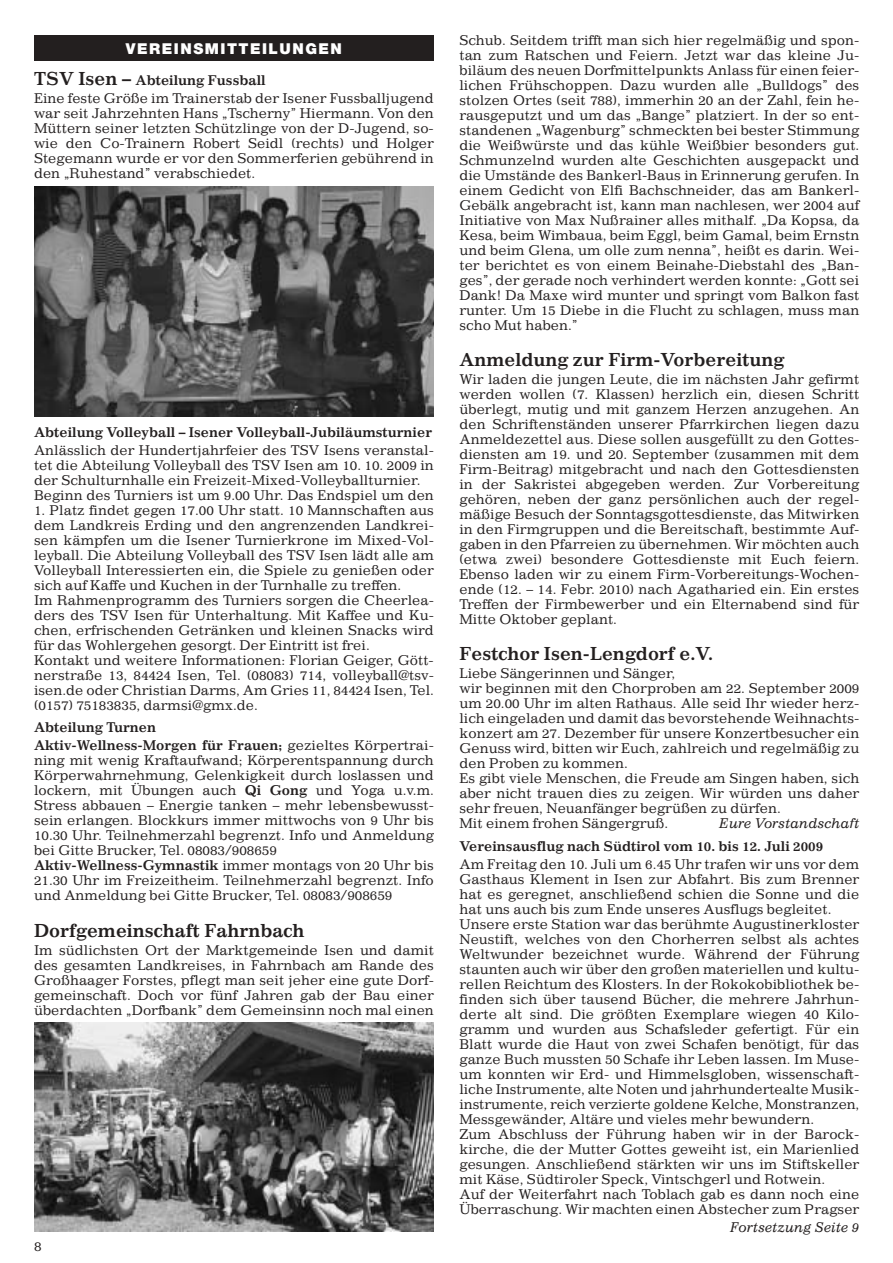
<style>
.page{position:relative;width:893px;height:1263px;background:#fff}
.page>*{position:absolute;margin:0;border:0;box-sizing:border-box;transform-origin:0 0}
.t1{font:700 18px "Impressum";color:#231f1f}
.t2{font:900 15px "Helvetica Neue";letter-spacing:.1em;color:#fff}
.t3{font:13.5px/15px "Impressum";color:#231f1f}
.t4{font:700 13.5px/18.1px "Impressum";color:#231f1f}
.t5{font:italic 13.5px "Impressum";color:#231f1f}
.s1{font-weight:700;font-size:18px}
.s2{font-weight:700}
.s3{font-weight:400}
</style>
<div class="page">
<div style="left:34px;top:36px;width:400px;height:25px;background:#231f1f"></div>
<img style="left:34px;top:186px;width:400px;height:231px">
<img style="left:34px;top:1023px;width:400px;height:208px">
<p class="t2" style="left:126px;top:43px;width:217px">VEREINSMITTEILUNGEN</p>
<p class="t3" style="left:459px;top:34px;width:401px;text-align:justify">Schub. Seitdem trifft man sich hier regelmäßig und spon&shy;tan zum Ratschen und Feiern. Jetzt war das kleine Ju&shy;biläum des neuen Dorfmittelpunkts Anlass für einen feier&shy;lichen Frühschoppen. Dazu wurden alle „Bulldogs” des stolzen Ortes (seit 788), immerhin 20 an der Zahl, fein he&shy;rausgeputzt und um das „Bange” platziert. In der so ent&shy;standenen „Wagenburg” schmeckten bei bester Stimmung die Weißwürste und das kühle Weißbier besonders gut.<br>Schmunzelnd wurden alte Geschichten ausgepackt und die Umstände des Bankerl-Baus in Erinnerung gerufen. In einem Gedicht von Elfi Bachschneider, das am Bankerl-Gebälk angebracht ist, kann man nachlesen, wer 2004 auf Initiative von Max Nußrainer alles mithalf. „Da Kopsa, da Kesa, beim Wimbaua, beim Eggl, beim Gamal, beim Ernstn und beim Glena, um olle zum nenna”, heißt es darin. Wei&shy;ter berichtet es von einem Beinahe-Diebstahl des „Ban&shy;ges”, der gerade noch verhindert werden konnte: „Gott sei Dank! Da Maxe wird munter und springt vom Balkon fast runter. Um 15 Diebe in die Flucht zu schlagen, muss man scho Mut haben.”</p>
<h1 class="t1" style="left:459px;top:353px;width:326px">Anmeldung zur Firm-Vorbereitung</h1>
<p class="t3" style="left:459px;top:373px;width:401px;text-align:justify">Wir laden die jungen Leute, die im nächsten Jahr gefirmt werden wollen (7. Klassen) herzlich ein, diesen Schritt überlegt, mutig und mit ganzem Herzen anzugehen. An den Schriftenständen unserer Pfarrkirchen liegen dazu Anmeldezettel aus. Diese sollen ausgefüllt zu den Gottes&shy;diensten am 19. und 20. September (zusammen mit dem Firm-Beitrag) mitgebracht und nach den Gottesdiensten in der Sakristei abgegeben werden. Zur Vorbereitung gehören, neben der ganz persönlichen auch der regel&shy;mäßige Besuch der Sonntagsgottesdienste, das Mitwirken in den Firmgruppen und die Bereitschaft, bestimmte Auf&shy;gaben in den Pfarreien zu übernehmen. Wir möchten auch (etwa zwei) besondere Gottesdienste mit Euch feiern.<br>Ebenso laden wir zu einem Firm-Vorbereitungs-Wochen&shy;ende (12. – 14. Febr. 2010) nach Agatharied ein. Ein erstes Treffen der Firmbewerber und ein Elternabend sind für Mitte Oktober geplant.</p>
<h1 class="t1" style="left:459px;top:647px;width:255px">Festchor Isen-Lengdorf e.V.</h1>
<p class="t3" style="left:459px;top:667px;width:401px">Liebe Sängerinnen und Sänger,<br>wir beginnen mit den Chorproben am 22. September 2009 um 20.00 Uhr im alten Rathaus. Alle seid Ihr wieder herz&shy;lich eingeladen und damit das bevorstehende Weihnachts&shy;konzert am 27. Dezember für unsere Konzertbesucher ein Genuss wird, bitten wir Euch, zahlreich und regelmäßig zu den Proben zu kommen.<br>Es gibt viele Menschen, die Freude am Singen haben, sich aber nicht trauen dies zu zeigen. Wir würden uns daher sehr freuen, Neuanfänger begrüßen zu dürfen.<br>Mit einem frohen Sängergruß.</p>
<p class="t3" style="left:34px;top:73px;width:401px;line-height:18.1px"><span class="s1">TSV Isen –</span> <span class="s2">Abteilung Fussball<br></span>Eine feste Größe im Trainerstab der Isener Fussballjugend</p>
<p class="t3" style="left:34px;top:107px;width:401px;text-align:justify">war seit Jahrzehnten Hans „Tscherny” Hiermann. Von den Müttern seiner letzten Schützlinge von der D-Jugend, so&shy;wie den Co-Trainern Robert Seidl (rechts) und Holger Stegemann wurde er vor den Sommerferien gebührend in den „Ruhestand” verabschiedet.</p>
<p class="t4" style="left:34px;top:424px;width:399px">Abteilung Volleyball – Isener Volleyball-Jubiläumsturnier</p>
<p class="t3" style="left:34px;top:444px;width:401px">Anlässlich der Hundertjahrfeier des TSV Isens veranstal&shy;tet die Abteilung Volleyball des TSV Isen am 10. 10. 2009 in der Schulturnhalle ein Freizeit-Mixed-Volleyballturnier.<br>Beginn des Turniers ist um 9.00 Uhr. Das Endspiel um den</p>
<p class="t3" style="left:34px;top:504px;width:401px">1. Platz findet gegen 17.00 Uhr statt. 10 Mannschaften aus dem Landkreis Erding und den angrenzenden Landkrei&shy;sen kämpfen um die Isener Turnierkrone im Mixed-Vol&shy;leyball. Die Abteilung Volleyball des TSV Isen lädt alle am Volleyball Interessierten ein, die Spiele zu genießen oder sich auf Kaffe und Kuchen in der Turnhalle zu treffen.<br>Im Rahmenprogramm des Turniers sorgen die Cheerlea&shy;ders des TSV Isen für Unterhaltung. Mit Kaffee und Ku&shy;chen, erfrischenden Getränken und kleinen Snacks wird für das Wohlergehen gesorgt. Der Eintritt ist frei.<br>Kontakt und weitere Informationen: Florian Geiger, Gött&shy;nerstraße 13, 84424 Isen, Tel. (08083) 714, volleyball@tsv&shy;isen.de oder Christian Darms, Am Gries 11, 84424 Isen, Tel. (0157) 75183835, darmsi@gmx.de.</p>
<p class="t4" style="left:34px;top:720px;width:401px">Abteilung Turnen<br>Aktiv-Wellness-Morgen für Frauen; <span class="s3">gezieltes Körpertrai-</span></p>
<p class="t3" style="left:34px;top:754px;width:401px">ning mit wenig Kraftaufwand; Körperentspannung durch Körperwahrnehmung, Gelenkigkeit durch loslassen und lockern, mit Übungen auch <span class="s2">Qi Gong</span> und Yoga u.v.m.<br>Stress abbauen – Energie tanken – mehr lebensbewusst&shy;sein erlangen. Blockkurs immer mittwochs von 9 Uhr bis 10.30 Uhr. Teilnehmerzahl begrenzt. Info und Anmeldung bei Gitte Brucker, Tel. 08083/908659<br><span class="s2">Aktiv-Wellness-Gymnastik</span> immer montags von 20 Uhr bis 21.30 Uhr im Freizeitheim. Teilnehmerzahl begrenzt. Info und Anmeldung bei Gitte Brucker, Tel. 08083/908659</p>
<h1 class="t1" style="left:34px;top:924px;width:272px">Dorfgemeinschaft Fahrnbach</h1>
<p class="t3" style="left:34px;top:944px;width:401px;text-align:justify">Im südlichsten Ort der Marktgemeinde Isen und damit des gesamten Landkreises, in Fahrnbach am Rande des Großhaager Forstes, pflegt man seit jeher eine gute Dorf&shy;gemeinschaft. Doch vor fünf Jahren gab der Bau einer überdachten „Dorfbank” dem Gemeinsinn noch mal einen</p>
<p class="t5" style="left:719px;top:818px;width:142px">Eure Vorstandschaft</p>
<p class="t4" style="left:459px;top:838px;width:365px">Vereinsausflug nach Südtirol vom 10. bis 12. Juli 2009</p>
<p class="t3" style="left:459px;top:858px;width:401px">Am Freitag den 10. Juli um 6.45 Uhr trafen wir uns vor dem Gasthaus Klement in Isen zur Abfahrt. Bis zum Brenner hat es geregnet, anschließend schien die Sonne und die hat uns auch bis zum Ende unseres Ausflugs begleitet.<br>Unsere erste Station war das berühmte Augustinerkloster Neustift, welches von den Chorherren selbst als achtes Weltwunder bezeichnet wurde. Während der Führung staunten auch wir über den großen materiellen und kultu&shy;rellen Reichtum des Klosters. In der Rokokobibliothek be&shy;finden sich über tausend Bücher, die mehrere Jahrhun&shy;derte alt sind. Die größten Exemplare wiegen 40 Kilo&shy;gramm und wurden aus Schafsleder gefertigt. Für ein Blatt wurde die Haut von zwei Schafen benötigt, für das ganze Buch mussten 50 Schafe ihr Leben lassen. Im Muse&shy;um konnten wir Erd- und Himmelsgloben, wissenschaft&shy;liche Instrumente, alte Noten und jahrhundertealte Musik&shy;instrumente, reich verzierte goldene Kelche, Monstranzen, Messgewänder, Altäre und vieles mehr bewundern.<br>Zum Abschluss der Führung haben wir in der Barock&shy;kirche, die der Mutter Gottes geweiht ist, ein Marienlied gesungen. Anschließend stärkten wir uns im Stiftskeller mit Käse, Südtiroler Speck, Vintschgerl und Rotwein.<br>Auf der Weiterfahrt nach Toblach gab es dann noch eine Überraschung. Wir machten einen Abstecher zum Pragser</p>
<p class="t5" style="left:730px;top:1222px;width:131px">Fortsetzung Seite 9</p>
<p class="t3" style="left:34px;top:1240px;width:9px">8</p>
</div>
